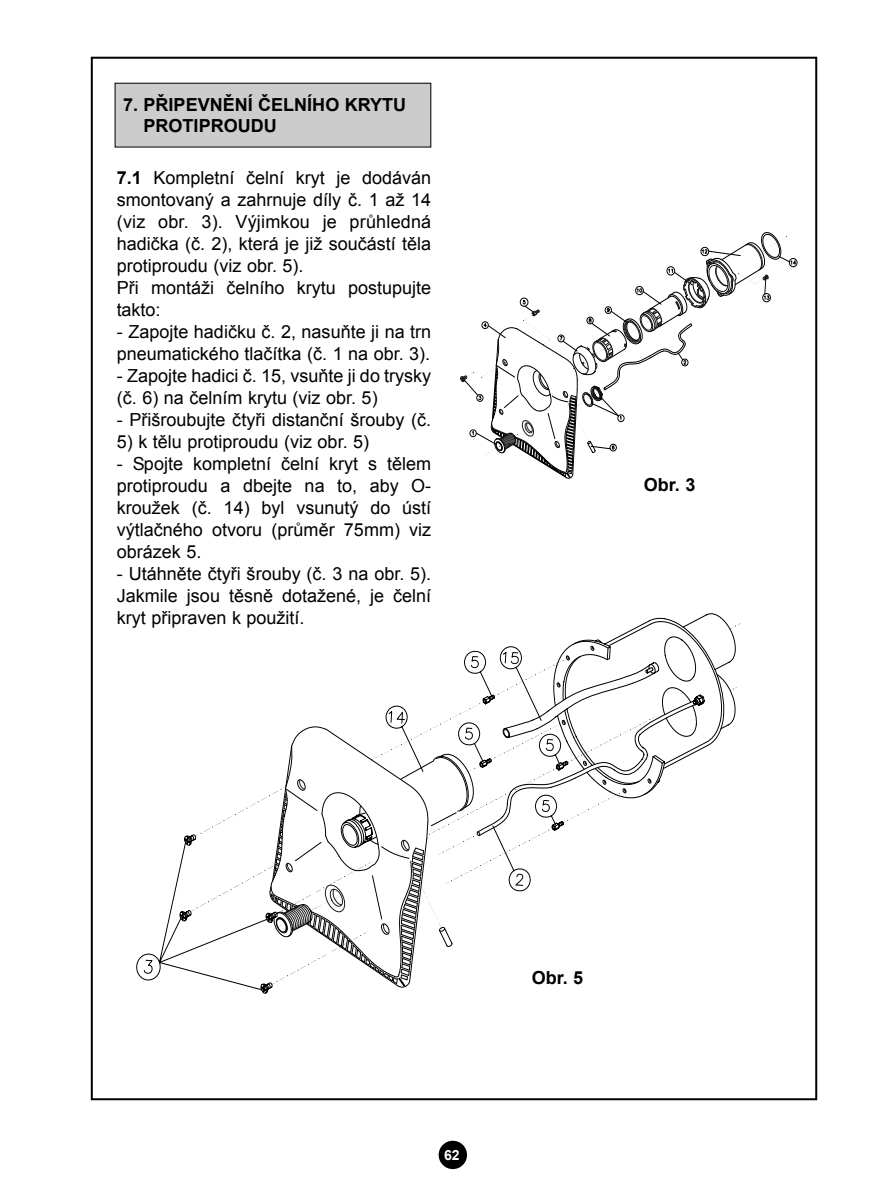
<style>
.page{position:relative;width:874px;height:1191px;background:#fff}
.page>*{position:absolute;margin:0;border:0;box-sizing:border-box;transform-origin:0 0}
.t1{font:18px/22px "Arial";color:#000}
.t2{font:700 18px/21.6px "Arial";color:#000}
.t3{font:700 14px "Arial";color:#fff}
.s1{font-weight:700}
</style>
<div class="page">
<div style="left:438px;top:1140px;width:29px;height:29px;background:#000;border-radius:50%"></div>
<div style="left:115px;top:83px;width:315px;height:64px;background:#ccc"></div>
<div style="left:114px;top:83px;width:317px;height:65px;border:1px solid #000"></div>
<svg style="left:460px;top:232px;width:336px;height:246px"></svg>
<div style="left:641px;top:476px;width:79px;height:24px;background:#fff"></div>
<svg style="left:191px;top:613px;width:550px;height:381px"></svg>
<div style="left:529px;top:969px;width:79px;height:23px;background:#fff"></div>
<p class="t2" style="left:143px;top:94px;width:264px;text-indent:-21px">7. PŘIPEVNĚNÍ ČELNÍHO KRYTU<br>PROTIPROUDU</p>
<p class="t1" style="left:117px;top:166px;width:316px"><span class="s1">7.1</span> Kompletní čelní kryt je dodáván smontovaný a zahrnuje díly č. 1 až 14 (viz obr. 3). Výjimkou je průhledná hadička (č. 2), která je již součástí těla protiproudu (viz obr. 5).<br>Při montáži čelního krytu postupujte takto:</p>
<p class="t1" style="left:117px;top:320px;width:316px">- Zapojte hadičku č. 2, nasuňte ji na trn pneumatického tlačítka (č. 1 na obr. 3).</p>
<p class="t1" style="left:117px;top:364px;width:316px">- Zapojte hadici č. 15, vsuňte ji do trysky (č. 6) na čelním krytu (viz obr. 5)</p>
<p class="t1" style="left:117px;top:408px;width:316px">- Přišroubujte čtyři distanční šrouby (č.</p>
<p class="t1" style="left:117px;top:430px;width:254px">5) k tělu protiproudu (viz obr. 5)</p>
<p class="t1" style="left:117px;top:452px;width:316px;text-align:justify">- Spojte kompletní čelní kryt s tělem protiproudu a dbejte na to, aby O&shy;kroužek (č. 14) byl vsunutý do ústí výtlačného otvoru (průměr 75mm) viz obrázek 5.</p>
<p class="t1" style="left:117px;top:562px;width:316px;text-align:justify">- Utáhněte čtyři šrouby (č. 3 na obr. 5).<br>Jakmile jsou těsně dotažené, je čelní kryt připraven k použití.</p>
<p class="t2" style="left:643px;top:474px;width:53px">Obr. 3</p>
<p class="t3" style="left:444px;top:1147px;width:17px">62</p>
<p class="t2" style="left:531px;top:967px;width:53px">Obr. 5</p>
</div>
